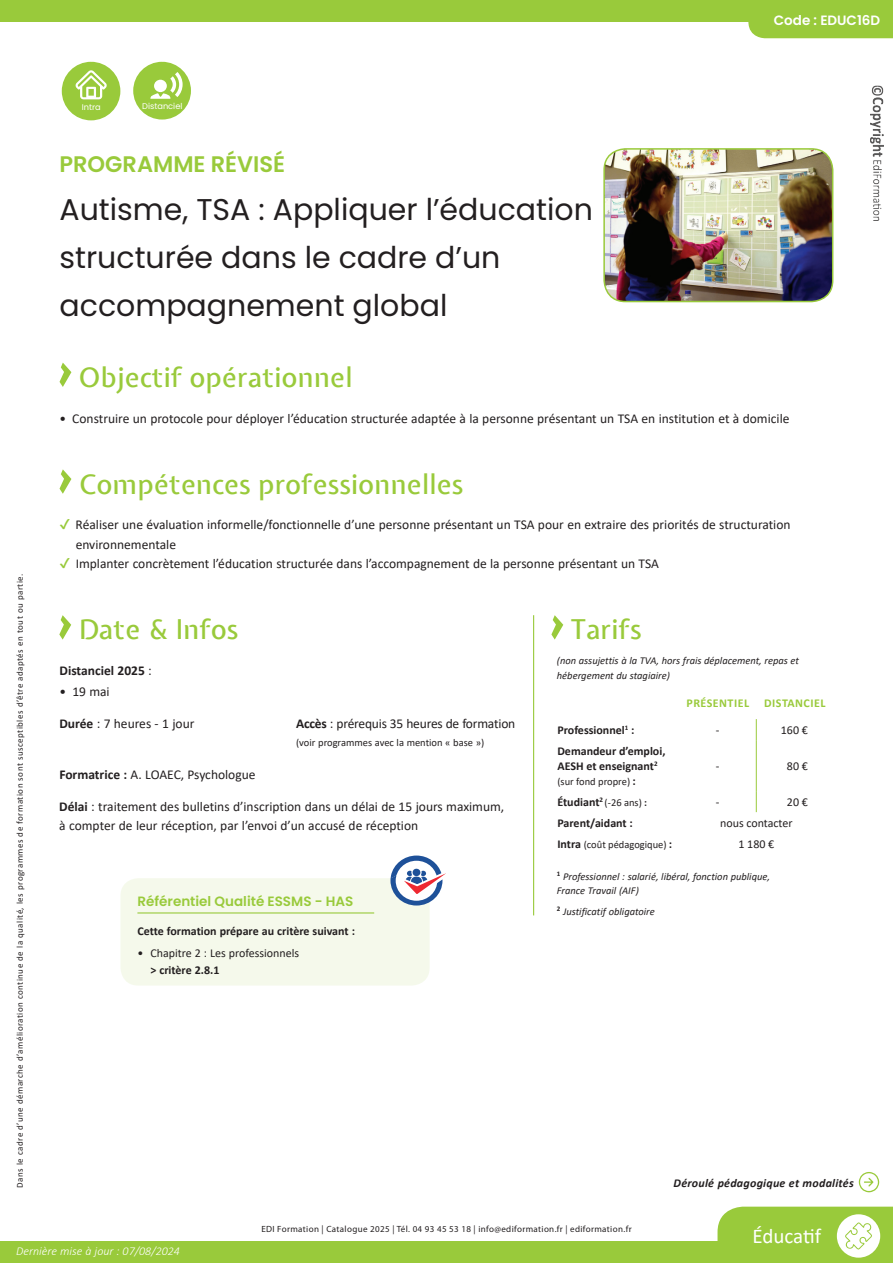
<style>
.page{position:relative;width:893px;height:1263px;background:#fff}
.page>*{position:absolute;margin:0;border:0;box-sizing:border-box;transform-origin:0 0}
.t1{font:30px/48px "Poppins";color:#231f20}
.t2{font:500 27px "Expletus Sans";letter-spacing:.01em;color:#99ca3b}
.t3{font:600 22.5px "Poppins";color:#99ca3b}
.t4{font:21px "Calibri";letter-spacing:-.01em;color:#fff}
.t5{font:13.5px/19.5px "Calibri";color:#231f20}
.t6{font:600 13.5px "Poppins";color:#99ca3b}
.t7{font:700 13.5px "Calibri";color:#231f20}
.t8{font:600 13.5px "Poppins";color:#fff}
.t9{font:700 12px/15px "Calibri";color:#231f20}
.t10{font:12px "Calibri";color:#231f20}
.t11{font:italic 700 12px "Calibri";letter-spacing:.02em;color:#231f20}
.t12{font:italic 300 12px "Calibri";color:#fff}
.t13{font:700 12px "Calibri";letter-spacing:.04em;color:#99ca3b}
.t14{font:italic 10.5px/15px "Calibri";color:#231f20}
.t15{font:10.5px "Calibri";color:#231f20}
.t16{font:9px "Calibri";letter-spacing:.05em;color:#231f20}
.t17{font:9px "Myriad Pro";letter-spacing:.04em;color:#231f20}
.t18{font:8.25px "Poppins";color:#fff}
.s1{color:#99ca3b}
.s2{font-weight:400}
.s3{font-weight:700}
.s4{font-weight:700;font-size:12px}
.s5{font-weight:400;font-size:10.5px}
.s6{font-size:10.5px}
</style>
<div class="page">
<div style="left:0;top:1241px;width:744px;height:22px;background:#99ca3b"></div>
<svg style="left:717px;top:1206px;width:176px;height:57px"></svg>
<img style="left:871px;top:86px;width:13px;height:134px">
<div style="left:0;top:0;width:893px;height:22px;background:#99ca3b"></div>
<svg style="left:60px;top:60px;width:63px;height:63px;fill:#99ca3b"></svg>
<svg style="left:75px;top:70px;width:32px;height:29px"></svg>
<div style="left:131px;top:60px;width:62px;height:62px;background:#99ca3b;border:2px solid #fff;border-radius:50%"></div>
<svg style="left:150px;top:72px;width:33px;height:27px"></svg>
<svg style="left:859px;top:1172px;width:20px;height:20px"></svg>
<svg style="left:60px;top:363px;width:11px;height:24px"></svg>
<svg style="left:60px;top:469px;width:11px;height:25px"></svg>
<svg style="left:59px;top:615px;width:12px;height:24px"></svg>
<hr style="left:533px;top:615px;width:1px;height:300px;background:#99ca3b">
<svg style="left:756px;top:719px;width:1px;height:21px"></svg>
<hr style="left:756px;top:740px;width:1px;height:51px;background:#99ca3b">
<svg style="left:756px;top:791px;width:1px;height:21px"></svg>
<svg style="left:551px;top:615px;width:12px;height:24px"></svg>
<img style="left:606px;top:149px;width:227px;height:153px">
<div style="left:603px;top:148px;width:230px;height:154px;border:2px solid #99ca3b;border-radius:21px"></div>
<div style="left:748px;top:22px;width:145px;height:16px;background:#99ca3b"></div>
<div style="left:120px;top:878px;width:310px;height:107px;background:#f5f9eb;border-radius:18px"></div>
<hr style="left:137px;top:912px;width:237px;height:1px;background:#99ca3b">
<svg style="left:390px;top:855px;width:56px;height:50px"></svg>
<p class="t18" style="left:82px;top:102px;width:20px">Intra</p>
<p class="t18" style="left:142px;top:101px;width:42px">Distanciel</p>
<h3 class="t3" style="left:60px;top:151px;width:227px">PROGRAMME révisé</h3>
<h1 class="t1" style="left:60px;top:185px;width:535px">Autisme, TSA : Appliquer l’éducation structurée dans le cadre d’un accompagnement global</h1>
<p class="t8" style="left:774px;top:13px;width:108px">Code : EDUC16D</p>
<h2 class="t2" style="left:79px;top:363px;width:275px">Objectif opérationnel</h2>
<p class="t5" style="left:60px;top:408px;width:731px">• Construire un protocole pour déployer l’éducation structurée adaptée à la personne présentant un TSA en institution et à domicile</p>
<p class="t16" style="left:14px;top:1187px;width:615px;rotate:-90deg">Dans le cadre d’une démarche d’amélioration continue de la qualité, les programmes de formation sont susceptibles d’être adaptés en tout ou partie.</p>
<h2 class="t2" style="left:79px;top:469px;width:385px">Compétences professionnelles</h2>
<p class="t5" style="left:76px;top:515px;width:716px;text-indent:-16px"><span class="s1">✔</span> Réaliser une évaluation informelle/fonctionnelle d’une personne présentant un TSA pour en extraire des priorités de structuration environnementale</p>
<p class="t5" style="left:60px;top:554px;width:601px"><span class="s1">✔</span> Implanter concrètement l’éducation structurée dans l’accompagnement de la personne présentant un TSA</p>
<h2 class="t2" style="left:79px;top:615px;width:161px">Date &amp; Infos</h2>
<p class="t7" style="left:60px;top:661px;width:94px">Distanciel 2025 <span class="s2">:</span></p>
<p class="t5" style="left:60px;top:682px;width:52px">• 19 mai</p>
<p class="t5" style="left:59px;top:713px;width:137px"><span class="s3">Durée</span> : 7 heures - 1 jour</p>
<p class="t5" style="left:296px;top:713px;width:221px"><span class="s3">Accès</span> : prérequis 35 heures de formation</p>
<p class="t15" style="left:296px;top:735px;width:190px">(voir programmes avec la mention « base »)</p>
<p class="t5" style="left:59px;top:764px;width:198px"><span class="s3">Formatrice :</span> A. LOAEC, Psychologue</p>
<p class="t5" style="left:59px;top:796px;width:446px"><span class="s3">Délai</span> : traitement des bulletins d’inscription dans un délai de 15 jours maximum, à compter de leur réception, par l’envoi d’un accusé de réception</p>
<p class="t6" style="left:138px;top:893px;width:216px">Référentiel Qualité ESS MS - HAS</p>
<p class="t9" style="left:137px;top:924px;width:219px">Cette formation prépare au critère suivant :</p>
<p class="t10" style="left:138px;top:945px;width:163px">• Chapitre 2 : Les professionnels</p>
<p class="t9" style="left:150px;top:962px;width:71px">&gt; critère 2.8.1</p>
<h2 class="t2" style="left:571px;top:615px;width:72px">Tarifs</h2>
<p class="t14" style="left:557px;top:653px;width:244px">(non assujettis à la TVA, hors frais déplacement, repas et hébergement du stagiaire)</p>
<p class="t13" style="left:686px;top:695px;width:64px">Présentiel</p>
<p class="t13" style="left:764px;top:695px;width:63px">Distanciel</p>
<p class="t9" style="left:557px;top:722px;width:78px">Professionnel<sup>1</sup> :</p>
<p class="t10" style="left:716px;top:722px;width:5px">-</p>
<p class="t10" style="left:781px;top:722px;width:29px">160 €</p>
<p class="t9" style="left:557px;top:743px;width:110px">Demandeur d’emploi,<br>AESH et enseignant<sup>2</sup></p>
<p class="t15" style="left:557px;top:774px;width:80px">(sur fond propre) <span class="s4">:</span></p>
<p class="t10" style="left:716px;top:758px;width:5px">-</p>
<p class="t10" style="left:787px;top:758px;width:22px">80 €</p>
<p class="t9" style="left:557px;top:794px;width:91px">Étudiant<sup>2</sup> <span class="s5">(-26 ans)</span> <span class="s6">:</span></p>
<p class="t10" style="left:716px;top:794px;width:5px">-</p>
<p class="t10" style="left:787px;top:794px;width:22px">20 €</p>
<p class="t9" style="left:557px;top:815px;width:77px">Parent/aidant :</p>
<p class="t10" style="left:720px;top:815px;width:74px">nous contacter</p>
<p class="t15" style="left:557px;top:837px;width:116px"><span class="s4">Intra</span> (coût pédagogique) <span class="s4">:</span></p>
<p class="t10" style="left:738px;top:836px;width:37px">1 180 €</p>
<p class="t14" style="left:557px;top:869px;width:215px;line-height:13.5px"><sup>1</sup> Professionnel : salarié, libéral, fonction publique,<br>France Travail (AIF)</p>
<p class="t14" style="left:557px;top:904px;width:100px"><sup>2</sup> Justificatif obligatoire</p>
<p class="t11" style="left:674px;top:1174px;width:182px">Déroulé pédagogique et modalités</p>
<p class="t17" style="left:261px;top:1223px;width:372px">EDI Formation | Catalogue 2025 | Tél. 04 93 45 53 18 | info@ediformation.fr | ediformation.fr</p>
<h3 class="t4" style="left:752px;top:1221px;width:70px">Éducatif</h3>
<p class="t12" style="left:16px;top:1244px;width:165px">Dernière mise à jour : 07/08/2024</p>
</div>
